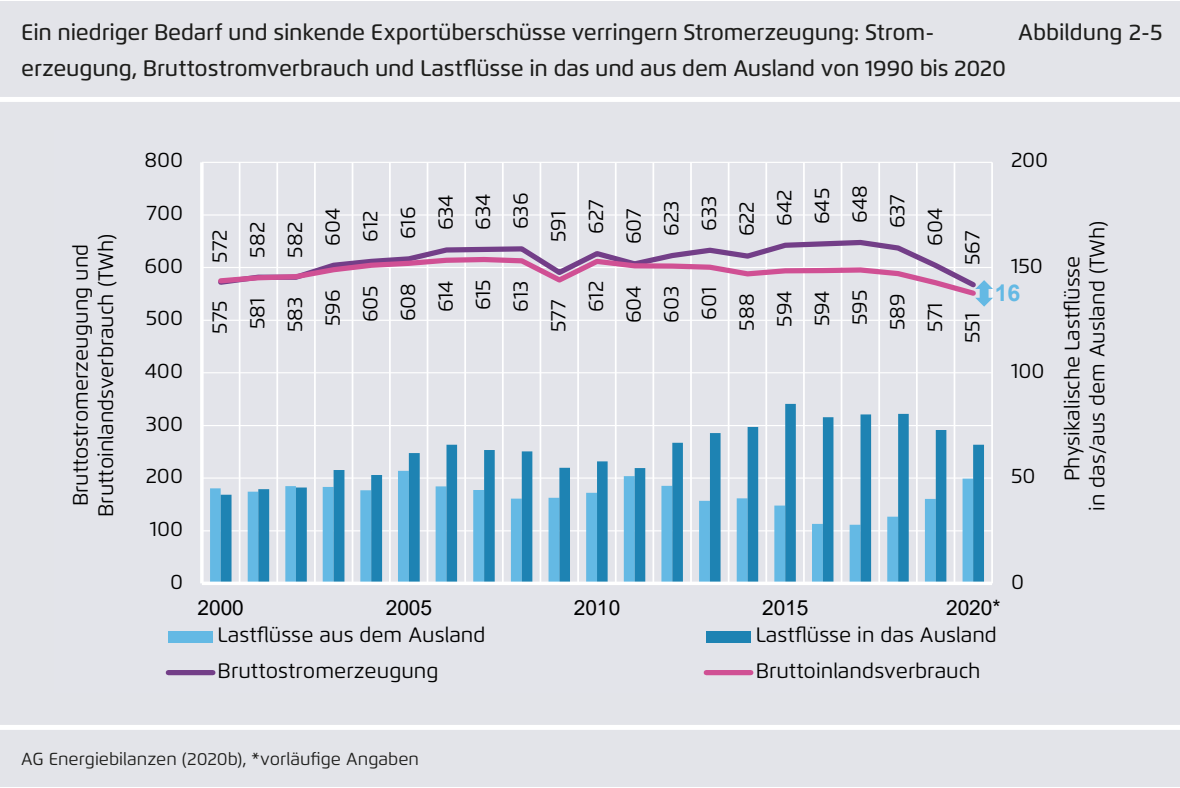
<style>
.page{position:relative;width:1180px;height:788px;background:#fff}
.page>*{position:absolute;margin:0;border:0;box-sizing:border-box;transform-origin:0 0}
.t1{font:700 23px "Arial";color:#64b9e4}
.t2{font:500 22.5px/35.5px "Flexo";letter-spacing:-.01em;color:#1d1d1b}
.t3{font:21px/25px "Flexo";color:#000;text-align:center}
.t4{font:20.75px "Flexo";color:#000}
.t5{font:20.75px "Arial";color:#000}
.t6{font:17.5px "Flexo";color:#1d1d1b}
</style>
<div class="page">
<div style="left:0;top:1px;width:1180px;height:785px;background:#e3e4e9"></div>
<div style="left:0;top:97px;width:1180px;height:5px;background:#fff"></div>
<div style="left:0;top:724px;width:1180px;height:5px;background:#fff"></div>
<hr style="left:202px;top:530px;width:790px;height:1px;background:#fff">
<hr style="left:202px;top:477px;width:790px;height:1px;background:#fff">
<hr style="left:202px;top:425px;width:790px;height:1px;background:#fff">
<hr style="left:202px;top:372px;width:790px;height:1px;background:#fff">
<hr style="left:202px;top:319px;width:790px;height:2px;background:#fff">
<hr style="left:202px;top:267px;width:790px;height:1px;background:#fff">
<hr style="left:202px;top:214px;width:790px;height:1px;background:#fff">
<hr style="left:202px;top:162px;width:790px;height:1px;background:#fff">
<hr style="left:239px;top:162px;width:1px;height:421px;background:#fff">
<hr style="left:276px;top:162px;width:2px;height:421px;background:#fff">
<hr style="left:314px;top:162px;width:2px;height:421px;background:#fff">
<hr style="left:352px;top:162px;width:1px;height:421px;background:#fff">
<hr style="left:389px;top:162px;width:2px;height:421px;background:#fff">
<hr style="left:427px;top:162px;width:1px;height:421px;background:#fff">
<hr style="left:464px;top:162px;width:2px;height:421px;background:#fff">
<hr style="left:502px;top:162px;width:2px;height:421px;background:#fff">
<hr style="left:540px;top:162px;width:1px;height:421px;background:#fff">
<hr style="left:577px;top:162px;width:2px;height:421px;background:#fff">
<hr style="left:615px;top:162px;width:2px;height:421px;background:#fff">
<hr style="left:652px;top:162px;width:2px;height:421px;background:#fff">
<hr style="left:690px;top:162px;width:2px;height:421px;background:#fff">
<hr style="left:728px;top:162px;width:2px;height:421px;background:#fff">
<hr style="left:765px;top:162px;width:2px;height:421px;background:#fff">
<hr style="left:803px;top:162px;width:2px;height:421px;background:#fff">
<hr style="left:841px;top:162px;width:1px;height:421px;background:#fff">
<hr style="left:878px;top:162px;width:2px;height:421px;background:#fff">
<hr style="left:916px;top:162px;width:2px;height:421px;background:#fff">
<hr style="left:954px;top:162px;width:1px;height:421px;background:#fff">
<hr style="left:991px;top:162px;width:2px;height:421px;background:#fff">
<svg style="left:221px;top:404px;width:763px;height:177px"></svg>
<hr style="left:200px;top:162px;width:4px;height:421px;background:#fff">
<svg style="left:202px;top:581px;width:790px;height:4px;background:#ecf4f9"></svg>
<svg style="left:240px;top:237px;width:677px;height:17px"></svg>
<div style="left:168px;top:631px;width:45px;height:11px;background:#64b9e4"></div>
<div style="left:706px;top:631px;width:45px;height:11px;background:#1e83b3"></div>
<div style="left:168px;top:670px;width:45px;height:5px;background:#733e88"></div>
<div style="left:706px;top:670px;width:45px;height:5px;background:#d05094"></div>
<svg style="left:218px;top:254px;width:775px;height:52px"></svg>
<p class="t2" style="left:21px;top:14px;width:986px">Ein niedriger Bedarf und sinkende Exportüberschüsse verringern Stromerzeugung: Strom&shy;erzeugung, Bruttostromverbrauch und Lastflüsse in das und aus dem Ausland von 1990 bis 2020</p>
<p class="t2" style="left:1018px;top:14px;width:146px">Abbildung 2-5</p>
<p class="t3" style="left:68px;top:517px;width:285px;rotate:-90deg">Bruttostromerzeugung und<br>Bruttoinlandsverbrauch (TWh)</p>
<p class="t4" style="left:144px;top:148px;width:40px">800</p>
<p class="t4" style="left:147px;top:200px;width:38px">700</p>
<p class="t4" style="left:144px;top:253px;width:40px">600</p>
<p class="t4" style="left:146px;top:305px;width:39px">500</p>
<p class="t4" style="left:145px;top:358px;width:40px">400</p>
<p class="t4" style="left:146px;top:411px;width:39px">300</p>
<p class="t4" style="left:146px;top:463px;width:39px">200</p>
<p class="t4" style="left:150px;top:516px;width:35px">100</p>
<p class="t4" style="left:170px;top:568px;width:15px">0</p>
<p class="t3" style="left:207px;top:263px;width:35px;rotate:-90deg">572</p>
<p class="t3" style="left:245px;top:257px;width:37px;rotate:-90deg">582</p>
<p class="t3" style="left:282px;top:257px;width:37px;rotate:-90deg">582</p>
<p class="t3" style="left:320px;top:246px;width:39px;rotate:-90deg">604</p>
<p class="t3" style="left:358px;top:242px;width:32px;rotate:-90deg">612</p>
<p class="t3" style="left:395px;top:239px;width:34px;rotate:-90deg">616</p>
<p class="t3" style="left:433px;top:230px;width:37px;rotate:-90deg">634</p>
<p class="t3" style="left:470px;top:230px;width:37px;rotate:-90deg">634</p>
<p class="t3" style="left:508px;top:229px;width:38px;rotate:-90deg">636</p>
<p class="t3" style="left:207px;top:334px;width:35px;rotate:-90deg">575</p>
<p class="t3" style="left:245px;top:329px;width:33px;rotate:-90deg">581</p>
<p class="t3" style="left:282px;top:332px;width:37px;rotate:-90deg">583</p>
<p class="t3" style="left:320px;top:326px;width:38px;rotate:-90deg">596</p>
<p class="t3" style="left:358px;top:322px;width:38px;rotate:-90deg">605</p>
<p class="t3" style="left:395px;top:321px;width:40px;rotate:-90deg">608</p>
<p class="t3" style="left:433px;top:312px;width:34px;rotate:-90deg">614</p>
<p class="t3" style="left:470px;top:310px;width:33px;rotate:-90deg">615</p>
<p class="t3" style="left:508px;top:311px;width:32px;rotate:-90deg">613</p>
<p class="t3" style="left:546px;top:242px;width:33px;rotate:-90deg">591</p>
<p class="t3" style="left:546px;top:332px;width:34px;rotate:-90deg">577</p>
<p class="t3" style="left:583px;top:234px;width:36px;rotate:-90deg">627</p>
<p class="t3" style="left:621px;top:244px;width:38px;rotate:-90deg">607</p>
<p class="t3" style="left:659px;top:236px;width:36px;rotate:-90deg">623</p>
<p class="t3" style="left:696px;top:230px;width:36px;rotate:-90deg">633</p>
<p class="t3" style="left:734px;top:236px;width:36px;rotate:-90deg">622</p>
<p class="t3" style="left:772px;top:225px;width:37px;rotate:-90deg">642</p>
<p class="t3" style="left:809px;top:224px;width:38px;rotate:-90deg">645</p>
<p class="t3" style="left:847px;top:223px;width:39px;rotate:-90deg">648</p>
<p class="t3" style="left:885px;top:228px;width:36px;rotate:-90deg">637</p>
<p class="t3" style="left:922px;top:246px;width:39px;rotate:-90deg">604</p>
<p class="t3" style="left:960px;top:265px;width:36px;rotate:-90deg">567</p>
<p class="t3" style="left:583px;top:312px;width:32px;rotate:-90deg">612</p>
<p class="t3" style="left:621px;top:323px;width:39px;rotate:-90deg">604</p>
<p class="t3" style="left:659px;top:322px;width:38px;rotate:-90deg">603</p>
<p class="t3" style="left:696px;top:320px;width:34px;rotate:-90deg">601</p>
<p class="t3" style="left:734px;top:330px;width:38px;rotate:-90deg">588</p>
<p class="t3" style="left:772px;top:326px;width:38px;rotate:-90deg">594</p>
<p class="t3" style="left:809px;top:326px;width:38px;rotate:-90deg">594</p>
<p class="t3" style="left:847px;top:325px;width:37px;rotate:-90deg">595</p>
<p class="t3" style="left:885px;top:330px;width:38px;rotate:-90deg">589</p>
<p class="t3" style="left:922px;top:332px;width:31px;rotate:-90deg">571</p>
<p class="t3" style="left:960px;top:343px;width:31px;rotate:-90deg">551</p>
<p class="t4" style="left:1011px;top:148px;width:39px">200</p>
<p class="t4" style="left:1011px;top:253px;width:33px">150</p>
<p class="t1" style="left:995px;top:277px;width:27px">16</p>
<p class="t4" style="left:1011px;top:358px;width:35px">100</p>
<p class="t4" style="left:1011px;top:463px;width:26px">50</p>
<p class="t4" style="left:1011px;top:568px;width:15px">0</p>
<p class="t5" style="left:198px;top:593px;width:48px">2000</p>
<p class="t5" style="left:386px;top:593px;width:48px">2005</p>
<p class="t5" style="left:574px;top:593px;width:48px">2010</p>
<p class="t5" style="left:762px;top:593px;width:48px">2015</p>
<p class="t5" style="left:946px;top:593px;width:56px">2020*</p>
<p class="t4" style="left:218px;top:622px;width:269px">Lastflüsse aus dem Ausland</p>
<p class="t4" style="left:756px;top:622px;width:243px">Lastflüsse in das Ausland</p>
<p class="t4" style="left:218px;top:658px;width:223px">Bruttostromerzeugung</p>
<p class="t4" style="left:756px;top:658px;width:226px">Bruttoinlandsverbrauch</p>
<p class="t3" style="left:1060px;top:511px;width:292px;rotate:-90deg">Physikalische Lastflüsse<br>in das/aus dem Ausland (TWh)</p>
<p class="t6" style="left:21px;top:748px;width:399px">AG Energiebilanzen (2020b), *vorläufige Angaben</p>
</div>
